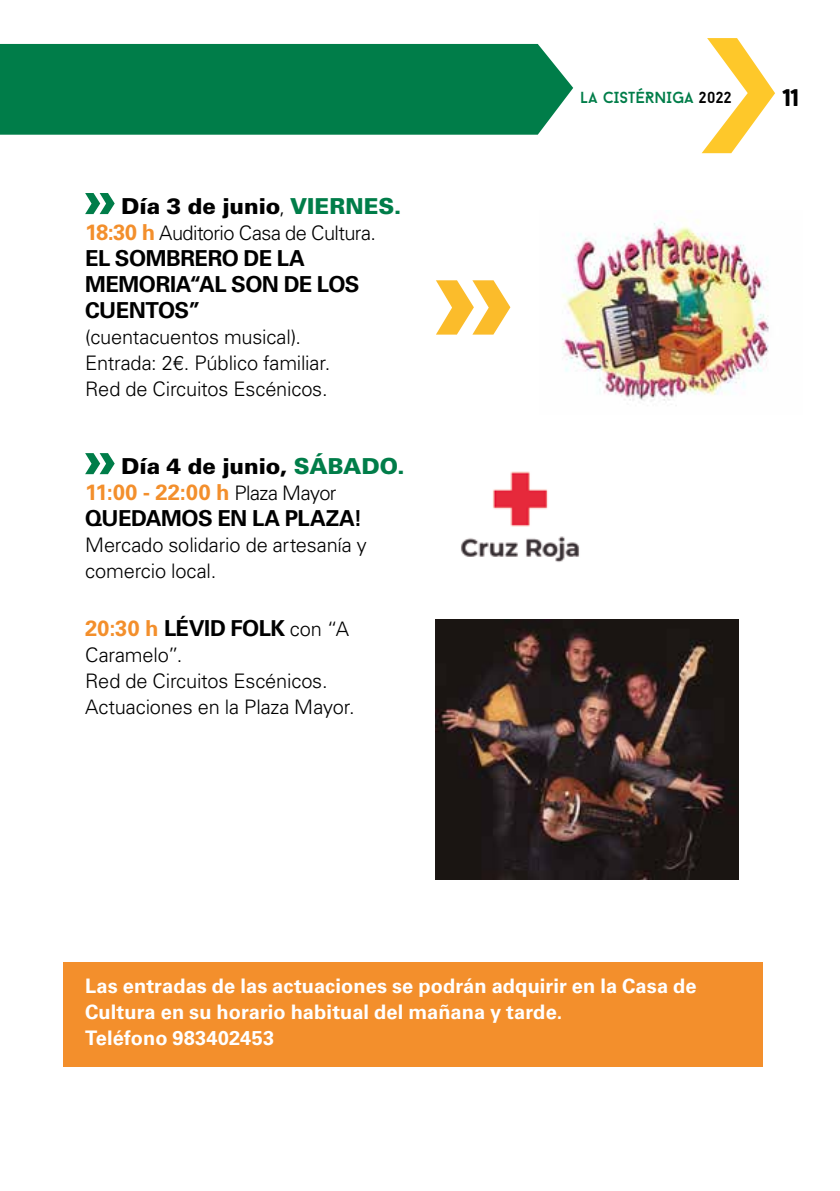
<style>
.page{position:relative;width:840px;height:1191px;background:#fff}
.page>*{position:absolute;margin:0;border:0;box-sizing:border-box;transform-origin:0 0}
.t1{font:900 24px "Baron Neue";color:#000}
.t2{font:700 22px/26px "Univers LT";letter-spacing:-.02em;color:#000}
.t3{font:900 22px "Univers LT";letter-spacing:-.005em;color:#000}
.t4{font:300 20px/26px "Univers LT";letter-spacing:-.01em;color:#000}
.t5{font:700 20px/26px "Univers LT";letter-spacing:.005em;color:#fff}
.t6{font:300 20px "Univers LT";letter-spacing:-.03em;color:#000}
.t7{font:16px "Baron Neue";color:#007d49}
.s1{font-weight:300;font-size:20px}
.s2{color:#007d49}
.s3{font-weight:700;font-size:22px;color:#f38f2c}
.s4{font-weight:900}
.s5{font-weight:900;color:#007d49}
.s6{color:#f38f2c}
.s7{color:#000}
</style>
<div class="page">
<svg style="left:702px;top:38px;width:72px;height:115px"></svg>
<div style="left:0;top:44px;width:573px;height:91px;background:#007d49"></div>
<svg style="left:85px;top:193px;width:30px;height:21px"></svg>
<svg style="left:85px;top:453px;width:30px;height:21px"></svg>
<img style="left:562px;top:220px;width:207px;height:182px">
<svg style="left:436px;top:280px;width:74px;height:54px"></svg>
<div style="left:63px;top:962px;width:699px;height:105px;background:#f38f2c"></div>
<img style="left:435px;top:619px;width:303px;height:261px">
<img style="left:461px;top:471px;width:119px;height:91px">
<p class="t3" style="left:121px;top:192px;width:281px">Día 3 de junio<span class="s1">,</span> <span class="s2">VIERNES.</span></p>
<p class="t6" style="left:85px;top:221px;width:292px"><span class="s3">18:30 h</span> Auditorio Casa de Cultura.</p>
<p class="t2" style="left:85px;top:245px;width:276px">EL SOMBRERO DE LA<br>MEMORIA“AL SON DE LOS<br>CUENTOS”</p>
<p class="t4" style="left:85px;top:324px;width:246px">(cuentacuentos musical).<br>Entrada: 2€. Público familiar.<br>Red de Circuitos Escénicos.</p>
<p class="t2" style="left:85px;top:453px;width:321px;text-indent:36px"><span class="s4">Día 4 de junio,</span> <span class="s5">SÁBADO.<br></span><span class="s6">11:00 - 22:00 h</span> <span class="s1">Plaza Mayor<br></span>QUEDAMOS EN LA PLAZA!</p>
<p class="t4" style="left:85px;top:532px;width:283px">Mercado solidario de artesanía y comercio local.</p>
<p class="t2" style="left:85px;top:615px;width:265px"><span class="s6">20:30 h</span> LÉVID FOLK <span class="s1">con “A</span></p>
<p class="t4" style="left:85px;top:642px;width:271px">Caramelo”.<br>Red de Circuitos Escénicos.<br>Actuaciones en la Plaza Mayor.</p>
<p class="t7" style="left:580px;top:87px;width:153px">LA CISTÉRNIGA <span class="s7">2022</span></p>
<p class="t1" style="left:782px;top:82px;width:17px">11</p>
<p class="t5" style="left:85px;top:973px;width:612px">Las entradas de las actuaciones se podrán adquirir en la Casa de<br>Cultura en su horario habitual del mañana y tarde.<br>Teléfono 983402453</p>
</div>
